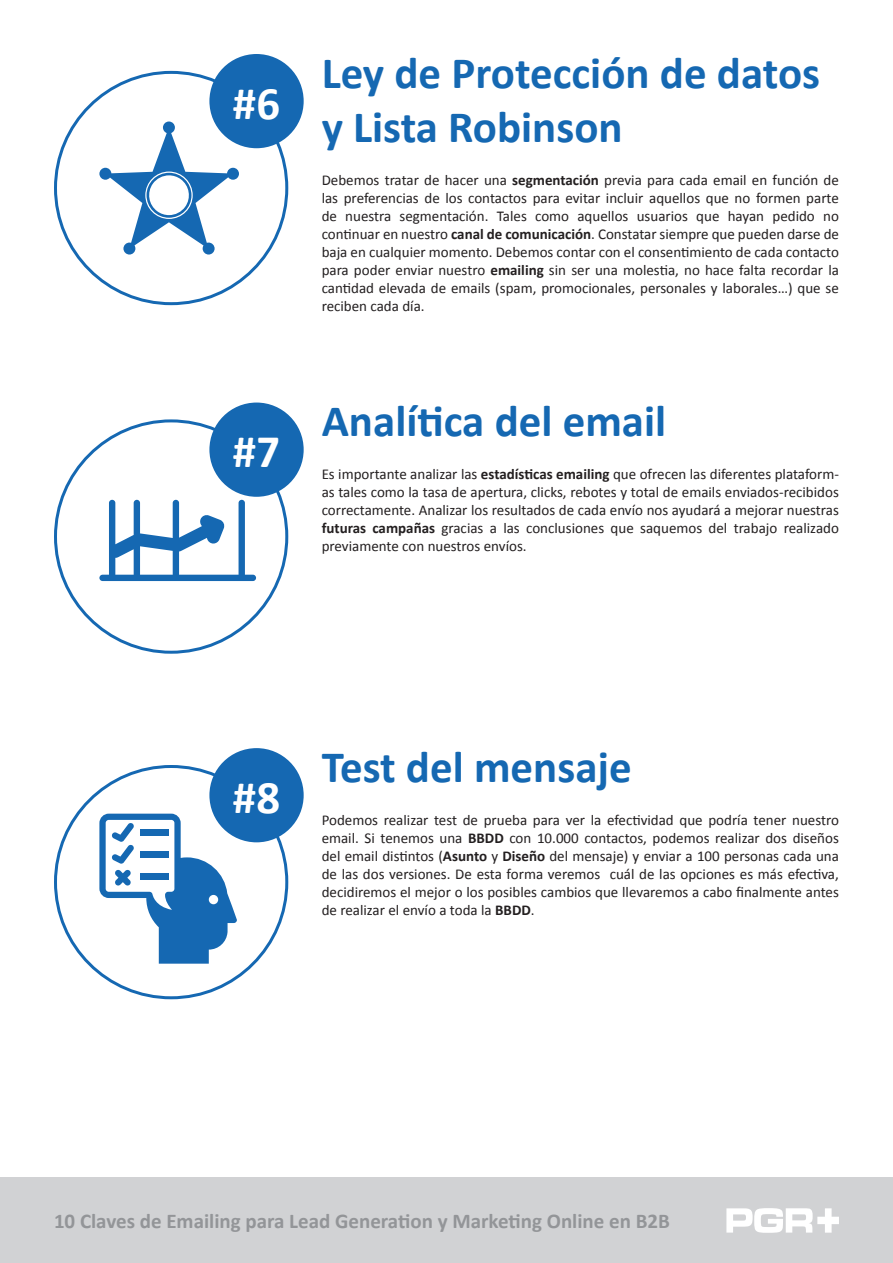
<style>
.page{position:relative;width:893px;height:1263px;background:#fff}
.page>*{position:absolute;margin:0;border:0;box-sizing:border-box;transform-origin:0 0}
.t1{font:700 46.95px "Calibri";color:#fff}
.t2{font:700 45px/54px "Calibri";color:#1568b2}
.t3{font:700 21px "Calibri";color:#939598}
.t4{font:15px/18px "Calibri";color:#231f20;text-align:justify}
.s1{font-weight:700}
</style>
<div class="page">
<div style="left:0;top:1178px;width:893px;height:85px;background:#d1d2d4"></div>
<svg style="left:726px;top:1208px;width:113px;height:25px"></svg>
<div style="left:209px;top:748px;width:95px;height:94px;background:#1568b2;border-radius:50%"></div>
<div style="left:209px;top:402px;width:95px;height:95px;background:#1568b2;border-radius:50%"></div>
<div style="left:209px;top:54px;width:95px;height:94px;background:#1568b2;border-radius:50%"></div>
<svg style="left:99px;top:500px;width:157px;height:81px"></svg>
<svg style="left:99px;top:814px;width:138px;height:150px"></svg>
<svg style="left:99px;top:122px;width:140px;height:133px"></svg>
<p class="t1" style="left:233px;top:73px;width:49px">#6</p>
<p class="t1" style="left:233px;top:422px;width:49px">#7</p>
<p class="t2" style="left:322px;top:46px;width:500px">Ley de Protección de datos y Lista Robinson</p>
<p class="t4" style="left:322px;top:171px;width:519px">Debemos tratar de hacer una <span class="s1">segmentación</span> previa para cada email en función de las preferencias de los contactos para evitar incluir aquellos que no formen parte de nuestra segmentación. Tales como aquellos usuarios que hayan pedido no continuar en nuestro <span class="s1">canal de comunicación</span>. Constatar siempre que pueden darse de baja en cualquier momento. Debemos contar con el consentimiento de cada contacto para poder enviar nuestro <span class="s1">emailing</span> sin ser una molestia, no hace falta recordar la cantidad elevada de emails (spam, promocionales, personales y laborales…) que se reciben cada día.</p>
<p class="t2" style="left:322px;top:394px;width:346px">Analítica del email</p>
<p class="t4" style="left:322px;top:465px;width:519px">Es importante analizar las <span class="s1">estadísticas emailing</span> que ofrecen las diferentes plataform&shy;as tales como la tasa de apertura, clicks, rebotes y total de emails enviados-recibidos correctamente. Analizar los resultados de cada envío nos ayudará a mejorar nuestras <span class="s1">futuras campañas</span> gracias a las conclusiones que saquemos del trabajo realizado previamente con nuestros envíos.</p>
<p class="t1" style="left:233px;top:767px;width:49px">#8</p>
<p class="t2" style="left:322px;top:740px;width:312px">Test del mensaje</p>
<p class="t4" style="left:322px;top:811px;width:519px">Podemos realizar test de prueba para ver la efectividad que podría tener nuestro email. Si tenemos una <span class="s1">BBDD</span> con 10.000 contactos, podemos realizar dos diseños del email distintos (<span class="s1">Asunto</span> y <span class="s1">Diseño</span> del mensaje) y enviar a 100 personas cada una de las dos versiones. De esta forma veremos cuál de las opciones es más efectiva, decidiremos el mejor o los posibles cambios que llevaremos a cabo finalmente antes de realizar el envío a toda la <span class="s1">BBDD</span>.</p>
<h3 class="t3" style="left:54px;top:1208px;width:617px">10 Claves de Emailing para Lead Generation y Marketing Online en B2B</h3>
</div>
